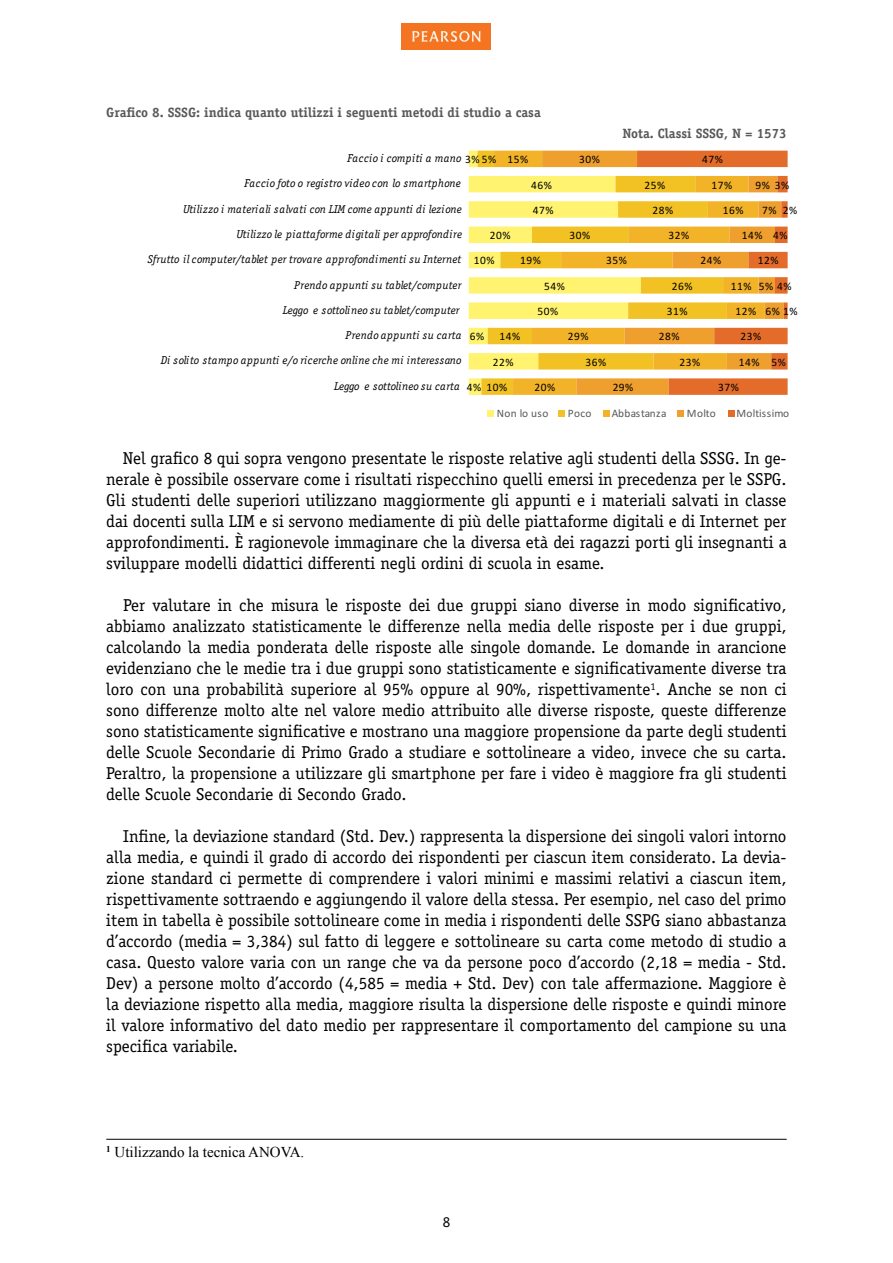
<style>
.page{position:relative;width:893px;height:1263px;background:#fff}
.page>*{position:absolute;margin:0;border:0;box-sizing:border-box;transform-origin:0 0}
.t1{font:17.25px/21px "Officina Serif";color:#000;text-align:justify}
.t2{font:15px "Times New Roman";color:#000}
.t3{font:15px "Officina Serif";color:#000}
.t4{font:700 13.5px "Officina Serif";color:#58595b}
.t5{font:italic 11.4px "Officina Serif";letter-spacing:.02em;color:#000}
.t6{font:11.4px "Calibri";letter-spacing:.05em;color:#000}
.t7{font:italic 11.4px "Officina Serif";color:#000}
.t8{font:11.4px "Calibri";letter-spacing:.03em;color:#595959}
.t9{font:italic 11.4px "Officina Serif";letter-spacing:.055em;color:#000}
.t10{font:11.4px "Calibri";color:#595959}
</style>
<div class="page">
<div style="left:402px;top:23px;width:89px;height:27px;background:#f47421"></div>
<svg style="left:412px;top:31px;width:68px;height:11px"></svg>
<hr style="left:106px;top:1139px;width:681px;height:1px;background:#000">
<svg style="left:469px;top:151px;width:319px;height:244px"></svg>
<svg style="left:488px;top:410px;width:6px;height:6px"></svg>
<svg style="left:559px;top:410px;width:6px;height:6px"></svg>
<svg style="left:603px;top:410px;width:6px;height:6px"></svg>
<div style="left:677px;top:410px;width:7px;height:6px;background:#ee9f2d"></div>
<svg style="left:728px;top:410px;width:6px;height:6px"></svg>
<p class="t4" style="left:106px;top:104px;width:436px">Grafico 8. SSSG: indica quanto utilizzi i seguenti metodi di studio a casa</p>
<p class="t4" style="left:622px;top:125px;width:166px">Nota. Classi SSSG, N = 1573</p>
<p class="t9" style="left:348px;top:152px;width:116px">Faccio i compiti a mano</p>
<p class="t6" style="left:465px;top:152px;width:33px">3%5%</p>
<p class="t6" style="left:507px;top:152px;width:22px">15%</p>
<p class="t6" style="left:579px;top:152px;width:22px">30%</p>
<p class="t6" style="left:702px;top:152px;width:22px">47%</p>
<p class="t5" style="left:245px;top:177px;width:218px">Faccio foto o registro video con lo smartphone</p>
<p class="t6" style="left:531px;top:177px;width:22px">46%</p>
<p class="t6" style="left:645px;top:177px;width:22px">25%</p>
<p class="t6" style="left:712px;top:177px;width:22px">17%</p>
<p class="t6" style="left:756px;top:177px;width:35px">9% 3%</p>
<p class="t5" style="left:183px;top:202px;width:280px">Utilizzo i materiali salvati con LIM come appunti di lezione</p>
<p class="t6" style="left:533px;top:202px;width:22px">47%</p>
<p class="t6" style="left:652px;top:202px;width:22px">28%</p>
<p class="t6" style="left:723px;top:202px;width:22px">16%</p>
<p class="t6" style="left:762px;top:202px;width:16px">7%</p>
<p class="t6" style="left:783px;top:202px;width:16px">2%</p>
<p class="t5" style="left:237px;top:228px;width:227px">Utilizzo le piattaforme digitali per approfondire</p>
<p class="t6" style="left:490px;top:227px;width:22px">20%</p>
<p class="t6" style="left:570px;top:227px;width:22px">30%</p>
<p class="t6" style="left:668px;top:227px;width:22px">32%</p>
<p class="t6" style="left:742px;top:227px;width:22px">14%</p>
<p class="t6" style="left:773px;top:227px;width:16px">4%</p>
<p class="t7" style="left:148px;top:253px;width:315px">Sfrutto il computer/tablet per trovare approfondimenti su Internet</p>
<p class="t6" style="left:474px;top:253px;width:22px">10%</p>
<p class="t6" style="left:520px;top:253px;width:22px">19%</p>
<p class="t6" style="left:606px;top:253px;width:22px">35%</p>
<p class="t6" style="left:700px;top:253px;width:22px">24%</p>
<p class="t6" style="left:758px;top:253px;width:22px">12%</p>
<p class="t5" style="left:294px;top:278px;width:169px">Prendo appunti su tablet/computer</p>
<p class="t6" style="left:544px;top:278px;width:22px">54%</p>
<p class="t6" style="left:672px;top:278px;width:22px">26%</p>
<p class="t6" style="left:731px;top:278px;width:22px">11%</p>
<p class="t6" style="left:759px;top:278px;width:34px">5% 4%</p>
<p class="t7" style="left:283px;top:303px;width:179px">Leggo e sottolineo su tablet/computer</p>
<p class="t6" style="left:538px;top:303px;width:22px">50%</p>
<p class="t6" style="left:667px;top:303px;width:22px">31%</p>
<p class="t6" style="left:735px;top:303px;width:22px">12%</p>
<p class="t6" style="left:765px;top:303px;width:33px">6% 1%</p>
<p class="t5" style="left:345px;top:329px;width:117px">Prendo appunti su carta</p>
<p class="t6" style="left:470px;top:329px;width:16px">6%</p>
<p class="t6" style="left:499px;top:329px;width:22px">14%</p>
<p class="t6" style="left:568px;top:329px;width:22px">29%</p>
<p class="t6" style="left:659px;top:329px;width:22px">28%</p>
<p class="t6" style="left:740px;top:329px;width:22px">23%</p>
<p class="t5" style="left:161px;top:354px;width:302px">Di solito stampo appunti e/o ricerche online che mi interessano</p>
<p class="t6" style="left:493px;top:354px;width:22px">22%</p>
<p class="t6" style="left:585px;top:354px;width:22px">36%</p>
<p class="t6" style="left:680px;top:354px;width:22px">23%</p>
<p class="t6" style="left:739px;top:354px;width:22px">14%</p>
<p class="t6" style="left:772px;top:354px;width:16px">5%</p>
<p class="t7" style="left:334px;top:379px;width:127px">Leggo e sottolineo su carta</p>
<p class="t6" style="left:467px;top:379px;width:16px">4%</p>
<p class="t6" style="left:487px;top:379px;width:22px">10%</p>
<p class="t6" style="left:534px;top:379px;width:22px">20%</p>
<p class="t6" style="left:613px;top:379px;width:22px">29%</p>
<p class="t6" style="left:718px;top:379px;width:22px">37%</p>
<p class="t8" style="left:497px;top:406px;width:53px">Non lo uso</p>
<p class="t8" style="left:568px;top:406px;width:25px">Poco</p>
<p class="t8" style="left:612px;top:406px;width:56px">Abbastanza</p>
<p class="t8" style="left:687px;top:406px;width:30px">Molto</p>
<p class="t10" style="left:736px;top:406px;width:54px">Moltissimo</p>
<p class="t1" style="left:106px;top:448px;width:682px;text-indent:17px">Nel grafico 8 qui sopra vengono presentate le risposte relative agli studenti della SSSG. In ge&shy;nerale è possibile osservare come i risultati rispecchino quelli emersi in precedenza per le SSPG.<br>Gli studenti delle superiori utilizzano maggiormente gli appunti e i materiali salvati in classe dai docenti sulla LIM e si servono mediamente di più delle piattaforme digitali e di Internet per approfondimenti. È ragionevole immaginare che la diversa età dei ragazzi porti gli insegnanti a sviluppare modelli didattici differenti negli ordini di scuola in esame.</p>
<p class="t1" style="left:106px;top:595px;width:682px;text-indent:17px">Per valutare in che misura le risposte dei due gruppi siano diverse in modo significativo, abbiamo analizzato statisticamente le differenze nella media delle risposte per i due gruppi, calcolando la media ponderata delle risposte alle singole domande. Le domande in arancione evidenziano che le medie tra i due gruppi sono statisticamente e significativamente diverse tra loro con una probabilità superiore al 95% oppure al 90%, rispettivamente<sup>1</sup>. Anche se non ci sono differenze molto alte nel valore medio attribuito alle diverse risposte, queste differenze sono statisticamente significative e mostrano una maggiore propensione da parte degli studenti delle Scuole Secondarie di Primo Grado a studiare e sottolineare a video, invece che su carta.<br>Peraltro, la propensione a utilizzare gli smartphone per fare i video è maggiore fra gli studenti delle Scuole Secondarie di Secondo Grado.</p>
<p class="t1" style="left:106px;top:826px;width:682px;text-indent:17px">Infine, la deviazione standard (Std. Dev.) rappresenta la dispersione dei singoli valori intorno alla media, e quindi il grado di accordo dei rispondenti per ciascun item considerato. La devia&shy;zione standard ci permette di comprendere i valori minimi e massimi relativi a ciascun item, rispettivamente sottraendo e aggiungendo il valore della stessa. Per esempio, nel caso del primo item in tabella è possibile sottolineare come in media i rispondenti delle SSPG siano abbastanza d’accordo (media = 3,384) sul fatto di leggere e sottolineare su carta come metodo di studio a casa. Questo valore varia con un range che va da persone poco d’accordo (2,18 = media - Std.<br>Dev) a persone molto d’accordo (4,585 = media + Std. Dev) con tale affermazione. Maggiore è la deviazione rispetto alla media, maggiore risulta la dispersione delle risposte e quindi minore il valore informativo del dato medio per rappresentare il comportamento del campione su una specifica variabile.</p>
<p class="t2" style="left:106px;top:1142px;width:199px"><sup>1</sup> Utilizzando la tecnica ANOVA.</p>
<p class="t3" style="left:443px;top:1213px;width:9px">8</p>
</div>
